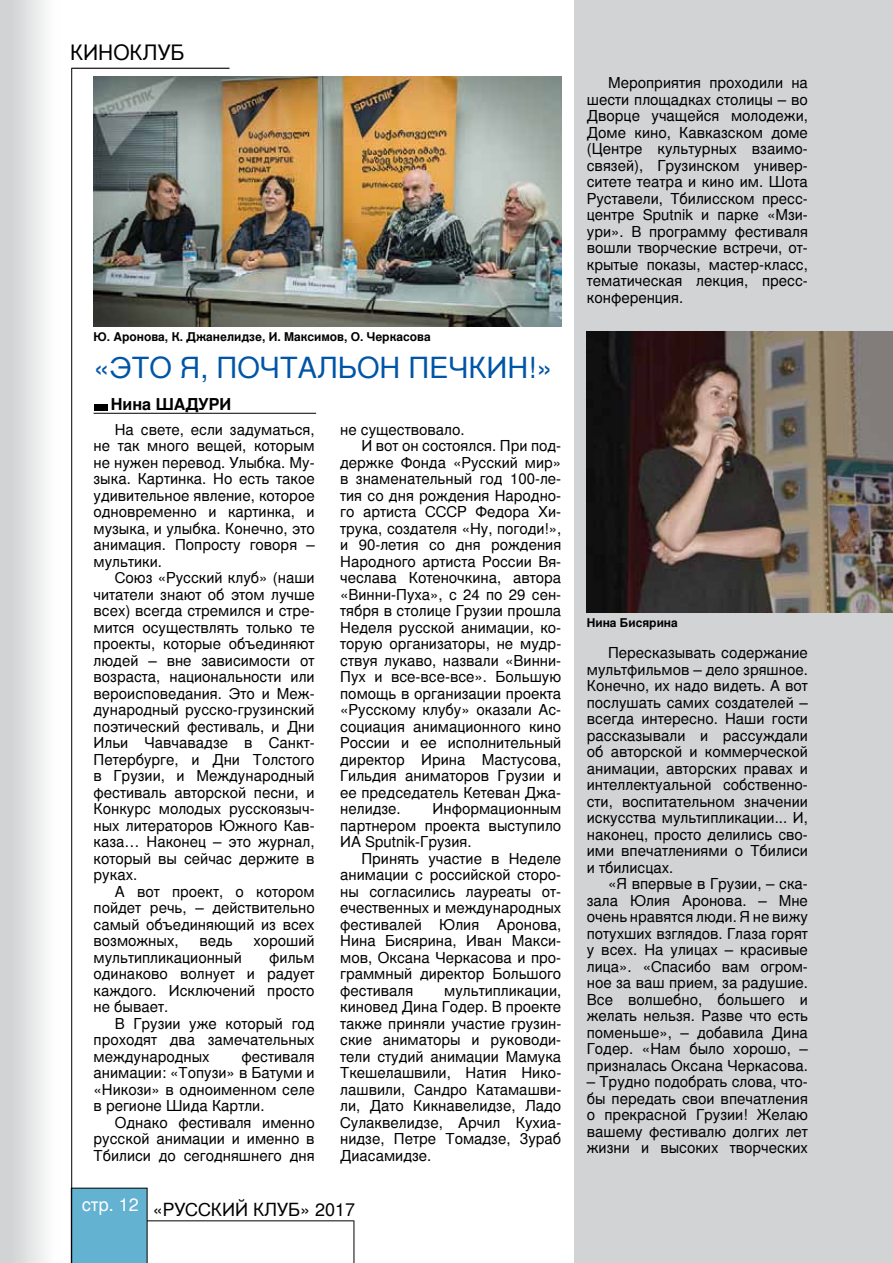
<style>
.page{position:relative;width:893px;height:1263px;background:#fff}
.page>*{position:absolute;margin:0;border:0;box-sizing:border-box;transform-origin:0 0}
.t1{font:28.95px "Nimbus San LCY";color:#0055a7}
.t2{font:21.15px "Nimbus San LCY";color:#000}
.t3{font:18px "Nimbus San LCY";color:#000}
.t4{font:700 16.2px "Nimbus San LCY";color:#000}
.t5{font:15px/16.5px "Nimbus San LCY";color:#000;text-align:justify}
.t6{font:700 12px "Nimbus San LCY";color:#000}
</style>
<div class="page">
<div style="left:574px;top:0;width:319px;height:1263px;background:#d1d3d4"></div>
<div style="left:0;top:0;width:61px;height:1263px;background:linear-gradient(to right,#c9cccd,#fff)"></div>
<div style="left:72px;top:1188px;width:75px;height:75px;background:#63b2d2"></div>
<hr style="left:147px;top:1220px;width:207px;height:1px;background:#000">
<hr style="left:354px;top:1220px;width:1px;height:43px;background:#000">
<div style="left:95px;top:404px;width:13px;height:6px;background:#000"></div>
<hr style="left:94px;top:413px;width:222px;height:1px;background:#000">
<img style="left:94px;top:77px;width:467px;height:249px">
<img style="left:587px;top:332px;width:306px;height:280px">
<hr style="left:71px;top:68px;width:159px;height:1px;background:#000">
<hr style="left:71px;top:68px;width:1px;height:1195px;background:#000">
<h2 class="t2" style="left:70px;top:41px;width:116px">киноклуб</h2>
<p class="t6" style="left:94px;top:330px;width:339px">Ю. Аронова, К. Джанелидзе, И. Максимов, О. Черкасова</p>
<h1 class="t1" style="left:94px;top:351px;width:38px">«ЭТО</h1>
<h1 class="t1" style="left:180px;top:351px;width:58px">Я, ПОЧТАЛЬОН</h1>
<h1 class="t1" style="left:408px;top:351px;width:21px">ПЕЧКИН</h1>
<h1 class="t1" style="left:528px;top:351px;width:26px">!»</h1>
<p class="t4" style="left:111px;top:394px;width:59px">Нина ШАДУРИ</p>
<p class="t5" style="left:94px;top:421px;width:223px;text-indent:21px">Н а свете, если задуматься, не так много вещей, которым не нужен перевод. Улыбка. Му&shy;зыка. Картинка. Н о есть такое удивительное явление, которое одновременно и картинка, и музыка, и улыбка. Конечно, это анимация. Попросту говоря – мультики.</p>
<p class="t5" style="left:94px;top:570px;width:223px;text-indent:21px">Союз «Русский клуб» (наши читатели знают об этом лучше всех) всегда стремился и стре&shy;мится осуществлять только те проекты, которые объединяют людей – вне зависимости от возраста, национальности или вероисповедания. Это и Меж&shy;дународный русско-грузинский поэтический фестиваль, и Дни Ильи Чавчавадзе в Санкт-П етербурге, и Дни Толстого в Грузии, и Международный фестиваль авторской песни, и Конкурс молодых русскоязыч&shy;ных литераторов Южного Кав&shy;каза… Н аконец – это журнал, который вы сейчас держите в руках.</p>
<p class="t5" style="left:94px;top:883px;width:223px;text-indent:21px">А вот проект, о котором пойдет речь, – действительно самый объединяющий из всех возможных,</p>
<p class="t5" style="left:199px;top:933px;width:35px">ведь</p>
<p class="t5" style="left:253px;top:933px;width:63px">хороший</p>
<p class="t5" style="left:94px;top:949px;width:150px">мультипликационный</p>
<p class="t5" style="left:94px;top:949px;width:223px;text-indent:176px">фильм одинаково волнует и радует каждого. Исключений просто не бывает.</p>
<p class="t5" style="left:94px;top:1015px;width:223px;text-indent:21px">В Грузии уже который год проходят два замечательных международных</p>
<p class="t5" style="left:94px;top:1048px;width:223px;text-indent:148px">фестиваля анимации: «Топузи» в Батуми и «Н икози» в одноименном селе в регионе Ш ида Картли.</p>
<p class="t5" style="left:94px;top:1114px;width:223px;text-indent:21px">Однако фестиваля именно русской анимации и именно в Тбилиси до сегодняшнего дня</p>
<p class="t5" style="left:340px;top:421px;width:126px">не существовало.</p>
<p class="t5" style="left:361px;top:438px;width:201px">И вот он состоялся. П ри под-</p>
<p class="t5" style="left:340px;top:454px;width:223px">держке Фонда «Русский мир»</p>
<p class="t5" style="left:340px;top:471px;width:223px">в знаменательный год 100-ле-</p>
<p class="t5" style="left:340px;top:487px;width:223px">тия со дня рождения Н ародно-</p>
<p class="t5" style="left:340px;top:504px;width:96px">го артиста СССР</p>
<p class="t5" style="left:340px;top:504px;width:223px;text-indent:135px">Федора Хи&shy;трука, создателя «Ну, погоди!», и 90-летия со дня рождения Н ародного артиста России Вя&shy;чеслава Котеночкина, автора «Винни-Пуха», с 24 по 29 сен&shy;тября в столице Грузии прошла Неделя русской анимации, ко&shy;торую организаторы, не мудр&shy;ствуя лукаво, назвали «Винни-Пух и все-все-все». Большую помощь в организации проекта «Русскому клубу» оказали Ас&shy;социация анимационного кино России и ее исполнительный директор И рина Мастусова, Гильдия аниматоров Грузии и ее председатель Кетеван Джа&shy;нелидзе.</p>
<p class="t5" style="left:340px;top:801px;width:223px;text-indent:92px">И нформационным партнером проекта выступило ИА Sputnik-Грузия.</p>
<p class="t5" style="left:340px;top:850px;width:223px;text-indent:21px">П ринять участие в Н еделе анимации с российской сторо&shy;ны согласились лауреаты от&shy;ечественных и международных фестивалей Юлия Аронова, Н ина Бисярина, И ван Макси&shy;мов, Оксана Черкасова и про&shy;граммный директор Большого фестиваля</p>
<p class="t5" style="left:340px;top:982px;width:223px;text-indent:104px">мультипликации, киновед Дина Годер. В проекте также приняли участие грузин&shy;ские аниматоры и руководи&shy;тели студий анимации Мамука Ткешелашвили, Натия Н ико&shy;лашвили, Сандро Катамашви&shy;ли, Дато Кикнавелидзе, Ладо Сулаквелидзе, Арчил Кухиа&shy;нидзе, П етре Томадзе, Зураб Диасамидзе.</p>
<p class="t3" style="left:82px;top:1199px;width:94px"><sup>стр.</sup> <sup>12</sup> «РУССКИЙ</p>
<p class="t3" style="left:253px;top:1199px;width:13px">КЛУБ</p>
<p class="t3" style="left:300px;top:1199px;width:57px">» 2017</p>
<p class="t5" style="left:587px;top:75px;width:223px;text-indent:21px">Мероприятия проходили на шести площадках столицы – во Дворце учащейся молодежи, Доме кино, Кавказском доме (Центре культурных взаимо&shy;связей), Грузинском универ&shy;ситете театра и кино им. Ш ота Руставели, Тбилисском пресс&shy;центре Sputnik и парке «Мзи&shy;ури». В программу фестиваля вошли творческие встречи, от&shy;крытые показы, мастер-класс, тематическая лекция, пресс&shy;конференция.</p>
<p class="t6" style="left:587px;top:616px;width:93px">Нина Бисярина</p>
<p class="t5" style="left:587px;top:644px;width:223px;text-indent:21px">П ересказывать содержание мультфильмов – дело зряшное.<br>Конечно, их надо видеть. А вот послушать самих создателей – всегда интересно. Н аши гости рассказывали и рассуждали об авторской и коммерческой анимации, авторских правах и интеллектуальной собственно&shy;сти, воспитательном значении искусства мультипликации... И , наконец, просто делились сво&shy;ими впечатлениями о Тбилиси и тбилисцах.</p>
<p class="t5" style="left:587px;top:875px;width:223px;text-indent:21px">«Я впервые в Грузии, – ска&shy;зала Юлия Аронова. – Мне очень нравятся люди. Я не вижу потухших взглядов. Глаза горят у всех. Н а улицах – красивые лица». «Спасибо вам огром&shy;ное за ваш прием, за радушие.<br>Все волшебно, большего и желать нельзя. Разве что есть поменьше», – добавила Дина Годер. «Нам было хорошо, – призналась Оксана Черкасова.</p>
<p class="t5" style="left:587px;top:1073px;width:223px">– Трудно подобрать слова, что&shy;бы передать свои впечатления о прекрасной Грузии! Желаю вашему фестивалю долгих лет жизни и высоких творческих</p>
</div>
